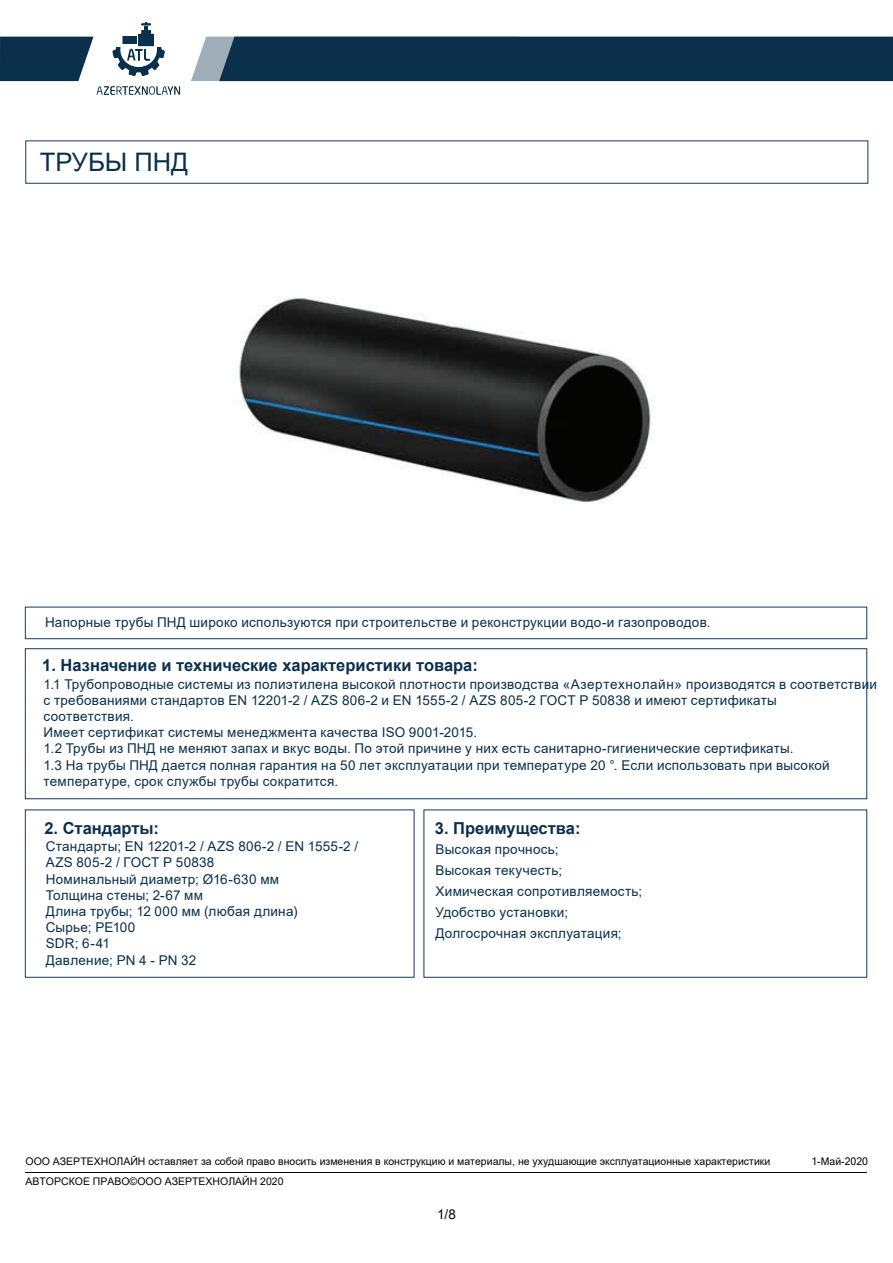
<style>
.page{position:relative;width:893px;height:1263px;background:#fff}
.page>*{position:absolute;margin:0;border:0;box-sizing:border-box;transform-origin:0 0}
.t1{font:25.5px "Arial";color:#0a304c}
.t2{font:700 16.5px "Arial";color:#0a304c}
.t3{font:13.5px/16.2px "Arial";letter-spacing:.02em;color:#0a304c}
.t4{font:13.5px "Arial";color:#040504}
.t5{font:10.5px "Arial";color:#040504}
.t6{font:10.5px "Microsoft Sans Serif";color:#040504}
</style>
<div class="page">
<div style="left:25px;top:141px;width:843px;height:43px;border:1px solid #133962"></div>
<svg style="left:0;top:22px;width:180px;height:73px"></svg>
<div style="left:191px;top:37px;width:702px;height:44px;background:#0a304c"></div>
<img style="left:232px;top:298px;width:429px;height:309px">
<div style="left:25px;top:607px;width:842px;height:32px;border:1px solid #133962"></div>
<div style="left:25px;top:648px;width:842px;height:151px;border:1px solid #133962"></div>
<div style="left:25px;top:809px;width:389px;height:169px;border:1px solid #133962"></div>
<div style="left:424px;top:809px;width:443px;height:169px;border:1px solid #133962"></div>
<hr style="left:26px;top:1172px;width:841px;height:1px;background:#040504">
<h1 class="t1" style="left:40px;top:144px;width:150px">ТРУБЫ ПНД</h1>
<p class="t3" style="left:45px;top:614px;width:667px">Напорные трубы ПНД широко используются при строительстве и реконструкции водо-и газопроводов.</p>
<p class="t2" style="left:42px;top:654px;width:437px">1. Назначение и технические характеристики товара:</p>
<p class="t3" style="left:44px;top:675px;width:835px">1.1 Трубопроводные системы из полиэтилена высокой плотности производства «Азертехнолайн» производятся в соответствии с требованиями стандартов EN 12201-2 / AZS 806-2 и EN 1555-2 / AZS 805-2 ГOCT P 50838 и имеют сертификаты<br>соответствия.<br>Имеет сертификат системы менеджмента качества ISO 9001-2015.<br>1.2 Трубы из ПНД не меняют запах и вкус воды. По этой причине у них есть санитарно-гигиенические сертификаты.<br>1.3 На трубы ПНД дается полная гарантия на 50 лет эксплуатации при температуре 20 °. Если использовать при высокой температуре, срок службы трубы сократится.</p>
<p class="t2" style="left:44px;top:816px;width:116px">2. Стандарты:</p>
<p class="t3" style="left:46px;top:838px;width:314px">Стандарты; EN 12201-2 / AZS 806-2 / EN 1555-2 /<br>AZS 805-2 / ГOCT P 50838<br>Номинальный диаметр; Ø16-630 мм<br>Толщина стены; 2-67 мм<br>Длина трубы; 12 000 мм (любая длина)<br>Сырье; PE100<br>SDR; 6-41<br>Давление; PN 4 - PN 32</p>
<p class="t2" style="left:435px;top:816px;width:147px">3. Преимущества:</p>
<p class="t3" style="left:436px;top:839px;width:208px;line-height:21px">Высокая прочнось;<br>Высокая текучесть;<br>Химическая сопротивляемость;<br>Удобство установки;<br>Долгосрочная эксплуатация;</p>
<p class="t5" style="left:26px;top:1154px;width:746px">ООО АЗЕРТЕХНОЛАЙН оставляет за собой право вносить изменения в конструкцию и материалы, не ухудшающие эксплуатационные характеристики</p>
<p class="t6" style="left:811px;top:1154px;width:58px">1-Maй-2020</p>
<p class="t5" style="left:26px;top:1174px;width:260px">АВТОРСКОЕ ПРАВО©ООО АЗЕРТЕХНОЛАЙН 2020</p>
<p class="t4" style="left:437px;top:1205px;width:20px">1/8</p>
</div>
